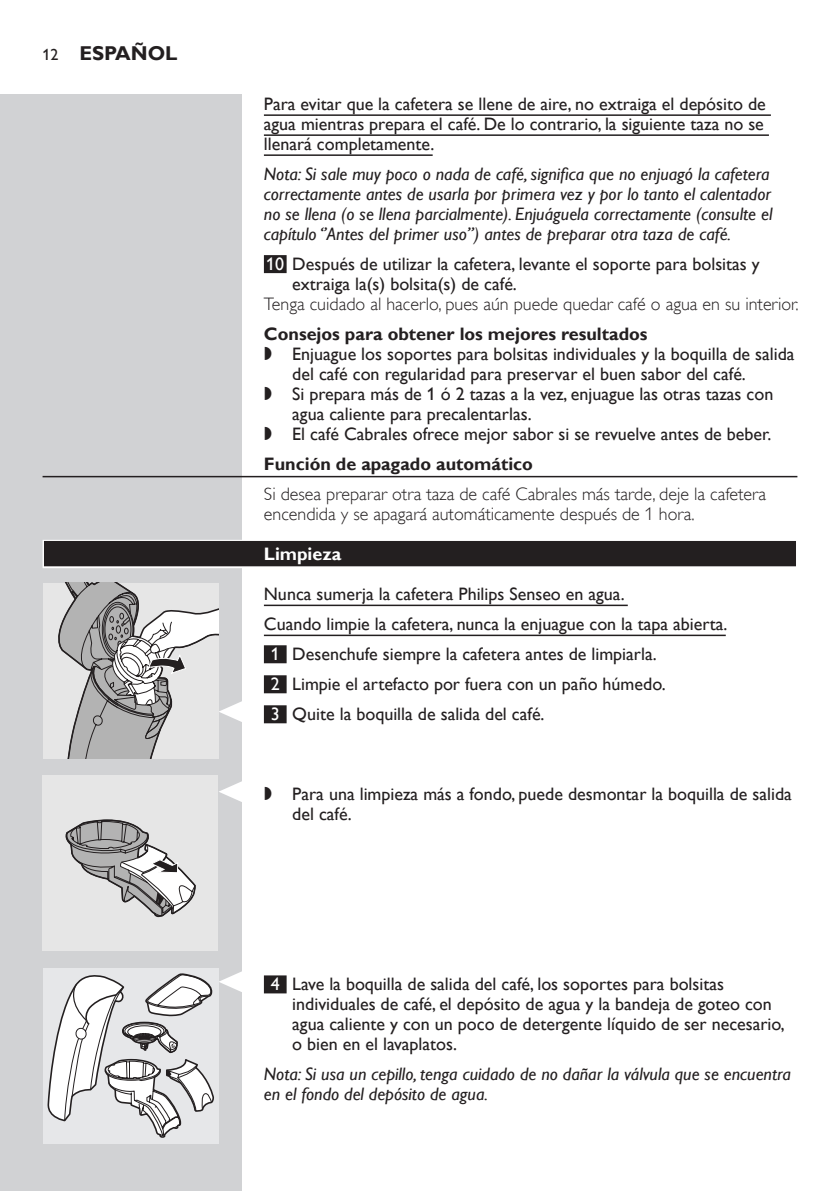
<style>
.page{position:relative;width:840px;height:1191px;background:#fff}
.page>*{position:absolute;margin:0;border:0;box-sizing:border-box;transform-origin:0 0}
.t1{font:700 20px "Gill Sans Alt One WGL";color:#231f20}
.t2{font:18px/20px "Gill Sans Alt One WGL";color:#231f20}
.t3{font:italic 18px/20px "Gill Sans Alt One WGL";color:#231f20}
.t4{font:18px/20px "Gill Sans Alt One WGL Light";color:#231f20}
.t5{font:700 18px "Gill Sans Alt One WGL";color:#231f20}
.t6{font:700 18px "Gill Sans Alt One WGL";color:#fff}
.s1{font-weight:400;font-size:16px}
.s2{color:#fff}
.s3{font-family:"Philips Ll Font Plain"}
</style>
<div class="page">
<div style="left:0;top:95px;width:241px;height:1096px;background:#d1d2d4"></div>
<hr style="left:264px;top:114px;width:506px;height:2px;background:#231f20">
<hr style="left:264px;top:134px;width:504px;height:2px;background:#231f20">
<hr style="left:264px;top:154px;width:168px;height:2px;background:#231f20">
<div style="left:264px;top:255px;width:22px;height:18px;background:#231f20"></div>
<hr style="left:43px;top:476px;width:754px;height:1px;background:#231f20">
<div style="left:43px;top:540px;width:754px;height:28px;background:#b9b7b8"></div>
<div style="left:44px;top:541px;width:751px;height:25px;background:#231f20"></div>
<hr style="left:264px;top:604px;width:363px;height:2px;background:#231f20">
<hr style="left:264px;top:634px;width:461px;height:2px;background:#231f20">
<div style="left:264px;top:645px;width:22px;height:18px;background:#231f20"></div>
<div style="left:264px;top:675px;width:22px;height:18px;background:#231f20"></div>
<div style="left:264px;top:705px;width:22px;height:18px;background:#231f20"></div>
<div style="left:264px;top:975px;width:22px;height:18px;background:#231f20"></div>
<div style="left:43px;top:583px;width:175px;height:175px;background:#e6e6e6"></div>
<svg style="left:58px;top:583px;width:184px;height:175px"></svg>
<svg style="left:219px;top:780px;width:23px;height:23px"></svg>
<div style="left:43px;top:775px;width:175px;height:176px;background:#e6e6e6"></div>
<svg style="left:65px;top:819px;width:131px;height:99px"></svg>
<div style="left:43px;top:968px;width:175px;height:176px;background:#e6e7e9"></div>
<svg style="left:47px;top:970px;width:195px;height:174px"></svg>
<p class="t1" style="left:43px;top:40px;width:136px"><span class="s1">12</span> ESPAÑol</p>
<p class="t2" style="left:264px;top:94px;width:503px;text-align:justify">Para evitar que la cafetera se llene de aire, no extraiga el depósito de agua mientras prepara el café. De lo contrario, la siguiente taza no se llenará completamente.</p>
<p class="t3" style="left:264px;top:164px;width:509px">Nota: Si sale muy poco o nada de café, significa que no enjuagó la cafetera correctamente antes de usarla por primera vez y por lo tanto el calentador no se llena (o se llena parcialmente). Enjuáguela correctamente (consulte el capítulo ‘’Antes del primer uso’’) antes de preparar otra taza de café.</p>
<p class="t2" style="left:292px;top:254px;width:468px;text-indent:-26px"><span class="s2">10</span> Después de utilizar la cafetera, levante el soporte para bolsitas y extraiga la(s) bolsita(s) de café.</p>
<p class="t4" style="left:264px;top:294px;width:536px">Tenga cuidado al hacerlo, pues aún puede quedar café o agua en su interior.</p>
<p class="t5" style="left:264px;top:322px;width:385px">Consejos para obtener los mejores resultados</p>
<p class="t2" style="left:264px;top:344px;width:532px"><span class="s3">,</span> Enjuague los soportes para bolsitas individuales y la boquilla de salida</p>
<p class="t2" style="left:292px;top:364px;width:455px">del café con regularidad para preservar el buen sabor del café.</p>
<p class="t2" style="left:264px;top:384px;width:510px"><span class="s3">,</span> Si prepara más de 1 ó 2 tazas a la vez, enjuague las otras tazas con</p>
<p class="t2" style="left:292px;top:404px;width:241px">agua caliente para precalentarlas.</p>
<p class="t2" style="left:264px;top:424px;width:508px"><span class="s3">,</span> El café Cabrales ofrece mejor sabor si se revuelve antes de beber.</p>
<p class="t5" style="left:264px;top:452px;width:270px">Función de apagado automático</p>
<p class="t4" style="left:264px;top:484px;width:503px">Si desea preparar otra taza de café Cabrales más tarde, deje la cafetera encendida y se apagará automáticamente después de 1 hora.</p>
<p class="t6" style="left:264px;top:542px;width:79px">Limpieza</p>
<p class="t2" style="left:264px;top:584px;width:362px">Nunca sumerja la cafetera Philips Senseo en agua.</p>
<p class="t2" style="left:264px;top:614px;width:465px">Cuando limpie la cafetera, nunca la enjuague con la tapa abierta.</p>
<p class="t2" style="left:270px;top:644px;width:387px"><span class="s2">1</span> Desenchufe siempre la cafetera antes de limpiarla.</p>
<p class="t2" style="left:270px;top:674px;width:396px"><span class="s2">2</span> Limpie el artefacto por fuera con un paño húmedo.</p>
<p class="t2" style="left:270px;top:704px;width:275px"><span class="s2">3</span> Quite la boquilla de salida del café.</p>
<p class="t2" style="left:292px;top:784px;width:501px;text-indent:-28px"><span class="s3">,</span> Para una limpieza más a fondo, puede desmontar la boquilla de salida del café.</p>
<p class="t2" style="left:292px;top:974px;width:494px;text-indent:-22px"><span class="s2">4</span> Lave la boquilla de salida del café, los soportes para bolsitas individuales de café, el depósito de agua y la bandeja de goteo con agua caliente y con un poco de detergente líquido de ser necesario, o bien en el lavaplatos.</p>
<p class="t3" style="left:264px;top:1064px;width:528px">Nota: Si usa un cepillo, tenga cuidado de no dañar la válvula que se encuentra en el fondo del depósito de agua.</p>
</div>
